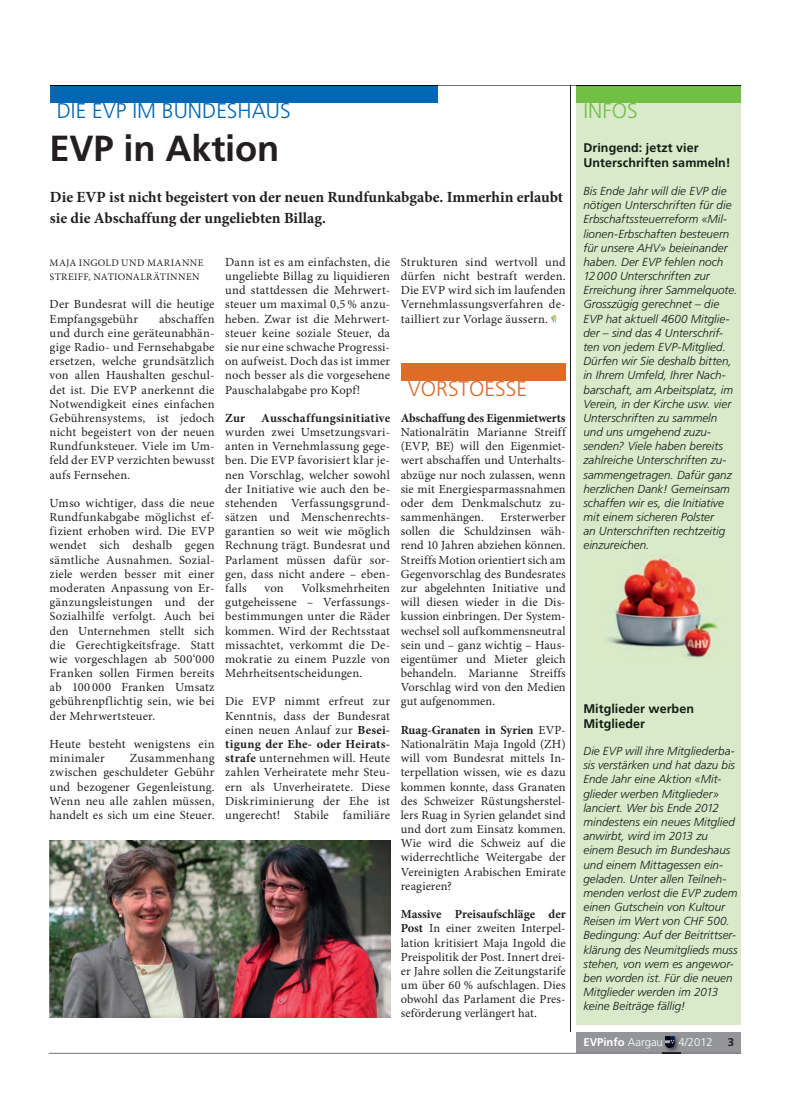
<style>
.page{position:relative;width:798px;height:1099px;background:#fff}
.page>*{position:absolute;margin:0;border:0;box-sizing:border-box;transform-origin:0 0}
.t1{font:700 36.25px "Frutiger";letter-spacing:-.005em;color:#231f20}
.t2{font:300 21.25px "Frutiger";color:#0166b3}
.t3{font:300 21.25px "Frutiger";color:#de6b27}
.t4{font:300 21.25px "Frutiger";color:#71bf44}
.t5{font:700 15.5px/21.2px "Minion Pro";color:#231f20}
.t6{font:700 12.5px/15px "Frutiger";letter-spacing:.005em;color:#131a13}
.t7{font:12.38px/14.1px "Minion Pro";letter-spacing:.01em;color:#231f20;text-align:justify}
.t8{font:700 12.38px "Minion Pro";color:#231f20}
.t9{font:700 12.38px "Minion Pro";letter-spacing:.02em;color:#231f20}
.t10{font:italic 300 11.62px/14.1px "Frutiger";color:#131a13}
.t11{font:700 11.25px "Frutiger";color:#fff}
.t12{font:300 11.25px "Frutiger";color:#fff}
.t13{font:700 11.25px "Frutiger";color:#231f20}
.t14{font:10px/14.1px "Minion Pro";letter-spacing:.035em;color:#231f20}
.s1{font-weight:700}
.s2{font-weight:300}
</style>
<div class="page">
<div style="left:576px;top:86px;width:165px;height:938px;background:#d9eaca"></div>
<div style="left:576px;top:85px;width:165px;height:18px;background:#71bf44"></div>
<div style="left:50px;top:85px;width:387px;height:18px;background:#0166b3"></div>
<div style="left:576px;top:1032px;width:165px;height:20px;background:#939598"></div>
<svg style="left:437px;top:85px;width:139px;height:1px"></svg>
<hr style="left:576px;top:85px;width:165px;height:1px;background:#001000">
<hr style="left:50px;top:85px;width:387px;height:1px;background:#00000a">
<hr style="left:570px;top:86px;width:1px;height:946px;background:#231f20">
<svg style="left:551px;top:315px;width:5px;height:8px"></svg>
<div style="left:400px;top:363px;width:165px;height:18px;background:#de6b27"></div>
<img style="left:50px;top:840px;width:340px;height:177px">
<img style="left:608px;top:555px;width:116px;height:103px">
<svg style="left:49px;top:1036px;width:692px;height:18px"></svg>
<h2 class="t2" style="left:57px;top:98px;width:235px">DIE EVP IM BUNDESHAUS</h2>
<h2 class="t4" style="left:583px;top:98px;width:56px">INFOS</h2>
<h1 class="t1" style="left:50px;top:127px;width:231px">EVP in Aktion</h1>
<p class="t5" style="left:50px;top:186px;width:514px">Die EVP ist nicht begeistert von der neuen Rundfunkabgabe. Immerhin erlaubt sie die Abschaffung der ungeliebten Billag.</p>
<p class="t14" style="left:50px;top:256px;width:155px">MAJA INGOLD UND MARIANNE<br>STREIFF, NATIONALRÄTINNEN</p>
<p class="t7" style="left:50px;top:297px;width:166px">Der Bundesrat will die heutige<br>Empfangsgebühr</p>
<p class="t7" style="left:225px;top:255px;width:166px">Dann ist es am einfachsten, die ungeliebte Billag zu liquidieren und stattdessen die Mehrwert&shy;steuer um maximal 0,5 % anzu&shy;heben. Zwar ist die Mehrwert&shy;steuer keine soziale Steuer, da sie nur eine schwache Progressi&shy;on aufweist. Doch das ist immer noch besser als die vorgesehene Pauschalabgabe pro Kopf!</p>
<p class="t8" style="left:225px;top:409px;width:22px">Zur</p>
<p class="t9" style="left:261px;top:409px;width:130px">Ausschaffungsinitiative</p>
<p class="t7" style="left:225px;top:425px;width:166px">wurden zwei Umsetzungsvari&shy;anten in Vernehmlassung gege&shy;ben. Die EVP favorisiert klar je&shy;nen Vorschlag, welcher sowohl der Initiative wie auch den be&shy;stehenden Verfassungsgrund&shy;sätzen und Menschenrechts&shy;garantien so weit wie möglich Rechnung trägt. Bundesrat und Parlament müssen dafür sor&shy;gen, dass nicht andere – eben&shy;falls</p>
<p class="t7" style="left:400px;top:255px;width:166px">Strukturen sind wertvoll und dürfen nicht bestraft werden.<br>Die EVP wird sich im laufenden Vernehmlassungsverfahren de&shy;tailliert zur Vorlage äussern.</p>
<p class="t7" style="left:50px;top:311px;width:166px;text-indent:109px">abschaffen und durch eine geräteunabhän&shy;gige Radio- und Fernsehabgabe ersetzen, welche grundsätzlich von allen Haushalten geschul&shy;det ist. Die EVP anerkennt die Notwendigkeit eines einfachen Gebührensystems, ist jedoch nicht begeistert von der neuen Rundfunksteuer. Viele im Um&shy;feld der EVP verzichten bewusst aufs Fernsehen.</p>
<p class="t7" style="left:50px;top:496px;width:166px">Umso wichtiger, dass die neue Rundfunkabgabe möglichst ef&shy;fizient erhoben wird. Die EVP wendet sich deshalb gegen sämtliche Ausnahmen. Sozial&shy;ziele werden besser mit einer moderaten Anpassung von Er&shy;gänzungsleistungen und der Sozialhilfe verfolgt. Auch bei den Unternehmen stellt sich die Gerechtigkeitsfrage. Statt wie vorgeschlagen ab 500‘000<br>Franken sollen Firmen bereits ab 100 000 Franken Umsatz gebührenpflichtig sein, wie bei der Mehrwertsteuer.</p>
<p class="t7" style="left:50px;top:737px;width:166px">Heute besteht wenigstens ein minimaler</p>
<h2 class="t3" style="left:407px;top:376px;width:121px">VORSTOESSE</h2>
<p class="t8" style="left:400px;top:409px;width:166px">Abschaffung des Eigenmietwerts</p>
<p class="t7" style="left:400px;top:425px;width:166px">Nationalrätin Marianne Streiff (EVP, BE) will den Eigenmiet&shy;wert abschaffen und Unterhalts&shy;abzüge nur noch zulassen, wenn sie mit Energiesparmassnahmen oder dem Denkmalschutz zu&shy;sammenhängen.</p>
<p class="t7" style="left:400px;top:510px;width:166px;text-indent:100px">Ersterwerber sollen die Schuldzinsen wäh&shy;rend 10 Jahren abziehen können.<br>Streiffs Motion orientiert sich am Gegenvorschlag des Bundesrates zur abgelehnten Initiative und will diesen wieder in die Dis&shy;kussion einbringen. Der System&shy;wechsel soll aufkommensneutral sein und – ganz wichtig – Haus&shy;eigentümer und Mieter gleich behandeln. Marianne Streiffs Vorschlag wird von den Medien gut aufgenommen.</p>
<p class="t7" style="left:400px;top:723px;width:166px"><span class="s1">Ruag-Granaten in Syrien</span> EVP-Nationalrätin Maja Ingold (ZH) will vom Bundesrat mittels In&shy;terpellation wissen, wie es dazu kommen konnte, dass Granaten des Schweizer Rüstungsherstel&shy;lers Ruag in Syrien gelandet sind und dort zum Einsatz kommen.<br>Wie wird die Schweiz auf die widerrechtliche Weitergabe der Vereinigten Arabischen Emirate reagieren?</p>
<p class="t7" style="left:400px;top:907px;width:166px"><span class="s1">Massive Preisaufschläge der Post</span> In einer zweiten Interpel&shy;lation kritisiert Maja Ingold die Preispolitik der Post. Innert drei&shy;er Jahre sollen die Zeitungstarife um über 60 % aufschlagen. Dies obwohl das Parlament die Pres&shy;seförderung verlängert hat.</p>
<p class="t7" style="left:225px;top:581px;width:166px;text-indent:76px">Volksmehrheiten gutgeheissene – Verfassungs&shy;bestimmungen unter die Räder kommen. Wird der Rechtsstaat missachtet, verkommt die De&shy;mokratie zu einem Puzzle von Mehrheitsentscheidungen.</p>
<p class="t7" style="left:225px;top:694px;width:166px">Die EVP nimmt erfreut zur Kenntnis, dass der Bundesrat einen neuen Anlauf zur <span class="s1">Besei&shy;tigung der Ehe- oder Heirats&shy;strafe</span> unternehmen will. Heute zahlen Verheiratete mehr Steu&shy;ern als Unverheiratete. Diese Diskriminierung der Ehe ist ungerecht! Stabile familiäre</p>
<p class="t7" style="left:264px;top:581px;width:21px">von</p>
<p class="t7" style="left:50px;top:751px;width:166px;text-indent:80px">Zusammenhang zwischen geschuldeter Gebühr und bezogener Gegenleistung.<br>Wenn neu alle zahlen müssen, handelt es sich um eine Steuer.</p>
<p class="t6" style="left:583px;top:140px;width:148px">Dringend: jetzt vier<br>Unterschriften sammeln!</p>
<p class="t10" style="left:583px;top:184px;width:155px">Bis Ende Jahr will die EVP die nötigen Unterschriften für die<br>Erbschaftssteuerreform «Mil&shy;lionen-Erbschaften besteuern für unsere AHV» beieinander haben. Der EVP fehlen noch<br>12 000 Unterschriften zur<br>Erreichung ihrer Sammelquote.<br>Grosszügig gerechnet – die<br>EVP hat aktuell 4600 Mitglie&shy;der – sind das 4 Unterschrif&shy;ten von jedem EVP-Mitglied.<br>Dürfen wir Sie deshalb bitten, in Ihrem Umfeld, Ihrer Nach&shy;barschaft, am Arbeitsplatz, im<br>Verein, in der Kirche usw. vier<br>Unterschriften zu sammeln und uns umgehend zuzu&shy;senden? Viele haben bereits zahlreiche Unterschriften zu&shy;sammengetragen. Dafür ganz herzlichen Dank! Gemeinsam schaffen wir es, die Initiative mit einem sicheren Polster<br>an Unterschriften rechtzeitig einzureichen.</p>
<p class="t6" style="left:583px;top:700px;width:112px">Mitglieder werben<br>Mitglieder</p>
<p class="t10" style="left:583px;top:744px;width:156px">Die EVP will ihre Mitgliederba&shy;sis verstärken und hat dazu bis<br>Ende Jahr eine Aktion «Mit&shy;glieder werben Mitglieder» lanciert. Wer bis Ende 2012 mindestens ein neues Mitglied anwirbt, wird im 2013 zu einem Besuch im Bundeshaus und einem Mittagessen ein&shy;geladen. Unter allen Teilneh&shy;menden verlost die EVP zudem einen Gutschein von Kultour<br>Reisen im Wert von CHF 500.<br>Bedingung: Auf der Beitrittser&shy;klärung des Neumitglieds muss stehen, von wem es angewor&shy;ben worden ist. Für die neuen<br>Mitglieder werden im 2013 keine Beiträge fällig!</p>
<p class="t11" style="left:583px;top:1035px;width:81px">EVPinfo <span class="s2">Aargau</span></p>
<p class="t12" style="left:678px;top:1035px;width:36px">4/2012</p>
<p class="t13" style="left:727px;top:1035px;width:8px">3</p>
</div>
